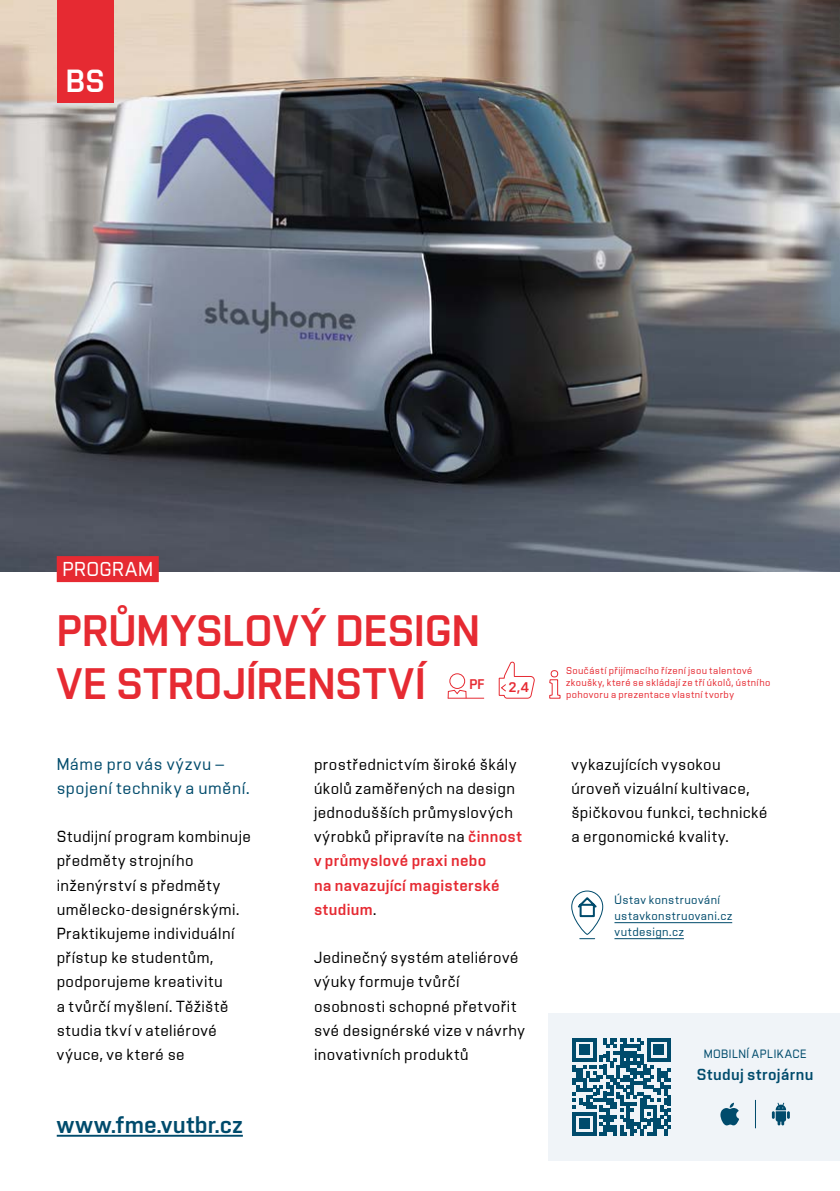
<style>
.page{position:relative;width:840px;height:1191px;background:#fff}
.page>*{position:absolute;margin:0;border:0;box-sizing:border-box;transform-origin:0 0}
.t1{font:44px/52.8px "Vafle VUT";letter-spacing:.01em;color:#e62a32}
.t2{font:32px "Vafle VUT";color:#fff}
.t3{font:24px "Vafle VUT";letter-spacing:.02em;color:#004b6c}
.t4{font:20px "Vafle Light VUT";letter-spacing:.025em;color:#fff}
.t5{font:17px/24.2px "Vafle Light VUT";letter-spacing:.03em;color:#004b6c}
.t6{font:16px/24.2px "Vafle Light VUT";letter-spacing:.025em;color:#000}
.t7{font:16px/24.2px "Vafle VUT";letter-spacing:.025em;color:#e62a32}
.t8{font:16px "Vafle VUT";letter-spacing:.025em;color:#004b6c}
.t9{font:14px "Vafle VUT";color:#e62a32}
.t10{font:12px/16px "Vafle Light VUT";letter-spacing:.04em;color:#004b6c}
.t11{font:10px/12px "Vafle Light VUT";letter-spacing:.035em;color:#e62a32}
.s1{font-family:"Vafle VUT";color:#e62a32}
.s2{font-family:"Vafle Light VUT";color:#000}
</style>
<div class="page">
<img style="left:0;top:0;width:839px;height:571px">
<div style="left:57px;top:0;width:56px;height:102px;background:#e62a32"></div>
<div style="left:57px;top:556px;width:102px;height:26px;background:#e62a32"></div>
<div style="left:449px;top:673px;width:16px;height:16px;border:1px solid #e62a32;border-radius:50%"></div>
<hr style="left:447px;top:698px;width:37px;height:1px;background:#e62a32">
<svg style="left:447px;top:689px;width:19px;height:10px"></svg>
<svg style="left:498px;top:661px;width:36px;height:38px"></svg>
<svg style="left:549px;top:670px;width:11px;height:29px"></svg>
<svg style="left:571px;top:890px;width:32px;height:49px"></svg>
<hr style="left:614px;top:922px;width:117px;height:1px;background:#004b6c">
<hr style="left:614px;top:938px;width:69px;height:1px;background:#004b6c">
<div style="left:548px;top:1013px;width:291px;height:147px;background:#f0f4f8"></div>
<svg style="left:720px;top:1102px;width:18px;height:23px"></svg>
<svg style="left:771px;top:1102px;width:18px;height:23px"></svg>
<svg style="left:572px;top:1038px;width:98px;height:97px"></svg>
<hr style="left:57px;top:1134px;width:186px;height:2px;background:#004b6c">
<h2 class="t2" style="left:66px;top:62px;width:40px">BS</h2>
<p class="t4" style="left:62px;top:557px;width:92px">PROGRAM</p>
<h1 class="t1" style="left:57px;top:603px;width:424px">PRŮMYSLOVÝ DESIGN<br>VE STROJÍRENSTVÍ</h1>
<p class="t9" style="left:469px;top:676px;width:16px">PF</p>
<p class="t9" style="left:508px;top:679px;width:22px">2,4</p>
<p class="t5" style="left:57px;top:751px;width:194px">Máme pro vás výzvu – spojení techniky a umění.</p>
<p class="t6" style="left:57px;top:824px;width:195px">Studijní program kombinuje předměty strojního inženýrství s předměty umělecko-designérskými.<br>Praktikujeme individuální přístup ke studentům, podporujeme kreativitu<br>a tvůrčí myšlení. Těžiště studia tkví v ateliérové výuce, ve které se</p>
<h3 class="t3" style="left:57px;top:1110px;width:187px">www.fme.vutbr.cz</h3>
<p class="t6" style="left:314px;top:751px;width:209px">prostřednictvím široké škály úkolů zaměřených na design jednodušších průmyslových výrobků připravíte na <span class="s1">činnost</span></p>
<p class="t7" style="left:314px;top:848px;width:187px">v průmyslové praxi nebo na navazující magisterské studium<span class="s2">.</span></p>
<p class="t6" style="left:314px;top:945px;width:212px">Jedinečný systém ateliérové výuky formuje tvůrčí osobnosti schopné přetvořit své designérské vize v návrhy inovativních produktů</p>
<p class="t11" style="left:566px;top:664px;width:206px">Součástí přijímacího řízení jsou talentové zkoušky, které se skládají ze tří úkolů, ústního pohovoru a prezentace vlastní tvorby</p>
<p class="t6" style="left:571px;top:751px;width:198px">vykazujících vysokou úroveň vizuální kultivace, špičkovou funkci, technické a ergonomické kvality.</p>
<p class="t10" style="left:614px;top:891px;width:119px">Ústav konstruování ustavkonstruovani.cz vutdesign.cz</p>
<p class="t10" style="left:703px;top:1045px;width:104px">MOBILNÍ APLIKACE</p>
<p class="t8" style="left:696px;top:1064px;width:118px">Studuj strojárnu</p>
</div>
